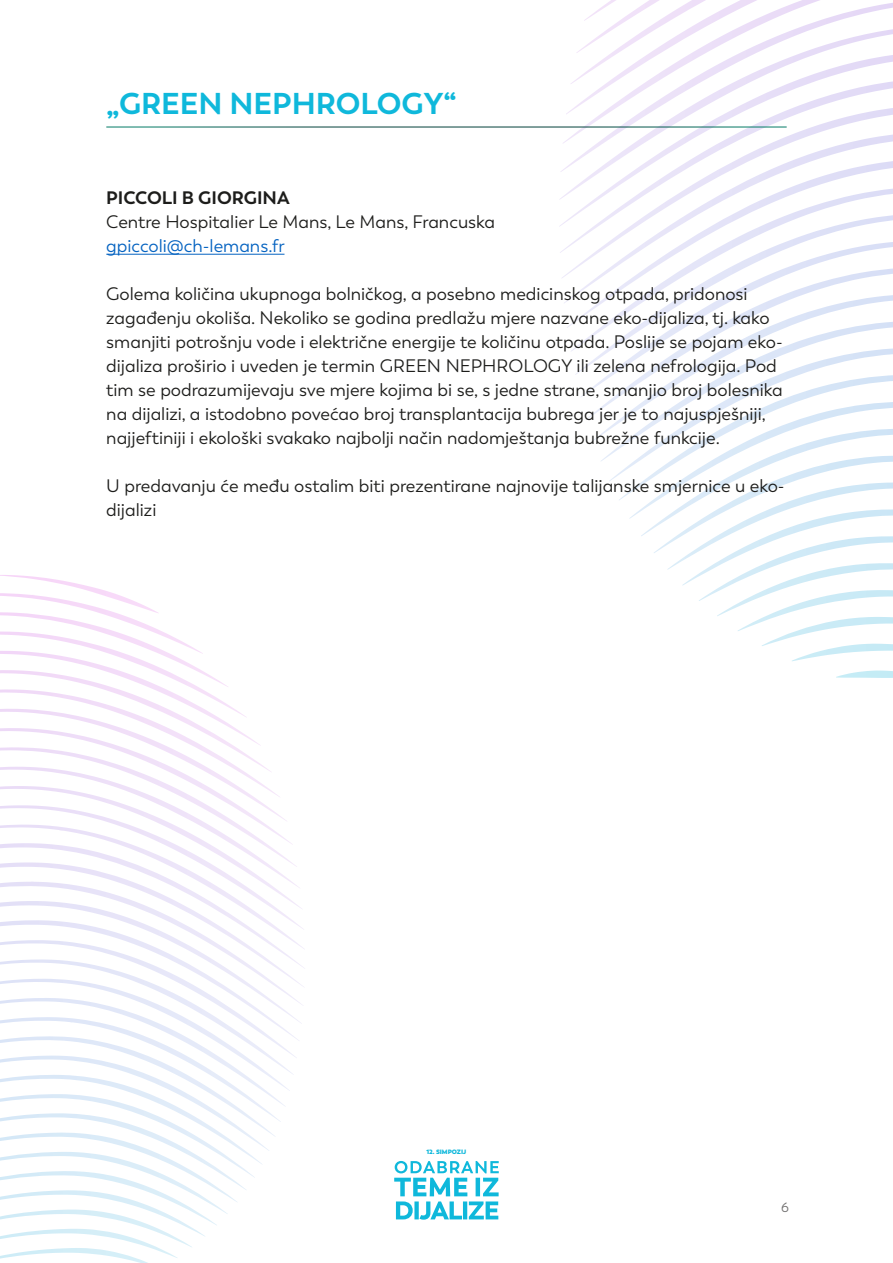
<style>
.page{position:relative;width:893px;height:1263px;background:#fff}
.page>*{position:absolute;margin:0;border:0;box-sizing:border-box;transform-origin:0 0}
.t1{font:700 30px "Trenda";color:#0fb8db}
.t2{font:18px/24px "Trenda";color:#1d1d1b}
.t3{font:18px "Trenda";color:#0563c1}
.t4{font:700 18px "Trenda";color:#1d1d1b}
.t5{font:13.5px "Trenda";color:#706f6f}
.t6{font:800 6.3px "Trenda";color:#0fb8db}
</style>
<div class="page">
<svg style="left:0;top:575px;width:304px;height:688px"></svg>
<svg style="left:584px;top:0;width:309px;height:25px"></svg>
<svg style="left:579px;top:25px;width:314px;height:26px"></svg>
<svg style="left:559px;top:51px;width:334px;height:176px"></svg>
<svg style="left:560px;top:78px;width:333px;height:175px"></svg>
<svg style="left:561px;top:105px;width:332px;height:173px"></svg>
<svg style="left:564px;top:132px;width:329px;height:171px"></svg>
<svg style="left:567px;top:159px;width:326px;height:169px"></svg>
<svg style="left:570px;top:186px;width:323px;height:165px"></svg>
<svg style="left:575px;top:214px;width:318px;height:161px"></svg>
<svg style="left:580px;top:240px;width:313px;height:157px"></svg>
<svg style="left:586px;top:267px;width:307px;height:152px"></svg>
<svg style="left:593px;top:294px;width:300px;height:384px"></svg>
<svg style="left:394px;top:1161px;width:105px;height:59px"></svg>
<hr style="left:106px;top:127px;width:681px;height:1px;background:#fff">
<hr style="left:106px;top:254px;width:178px;height:1px;background:#0563c1">
<h1 class="t1" style="left:106px;top:85px;width:352px">„GREEN NEPHROLOGY“</h1>
<p class="t4" style="left:106px;top:187px;width:185px">PICCOLI B GIORGINA</p>
<p class="t2" style="left:106px;top:210px;width:390px">Centre Hospitalier Le Mans, Le Mans, Francuska</p>
<p class="t3" style="left:106px;top:236px;width:180px">gpiccoli@ch-lemans.fr</p>
<p class="t2" style="left:106px;top:282px;width:678px">Golema količina ukupnoga bolničkog, a posebno medicinskog otpada, pridonosi zagađenju okoliša. Nekoliko se godina predlažu mjere nazvane eko-dijaliza, tj. kako smanjiti potrošnju vode i električne energije te količinu otpada. Poslije se pojam eko&shy;dijaliza proširio i uveden je termin GREEN NEPHROLOGY ili zelena nefrologija. Pod tim se podrazumijevaju sve mjere kojima bi se, s jedne strane, smanjio broj bolesnika na dijalizi, a istodobno povećao broj transplantacija bubrega jer je to najuspješniji, najjeftiniji i ekološki svakako najbolji način nadomještanja bubrežne funkcije.</p>
<p class="t2" style="left:106px;top:474px;width:680px">U predavanju će među ostalim biti prezentirane najnovije talijanske smjernice u eko&shy;dijalizi</p>
<p class="t6" style="left:426px;top:1148px;width:41px">12. SIMPOZIJ</p>
<p class="t5" style="left:781px;top:1200px;width:9px">6</p>
</div>
